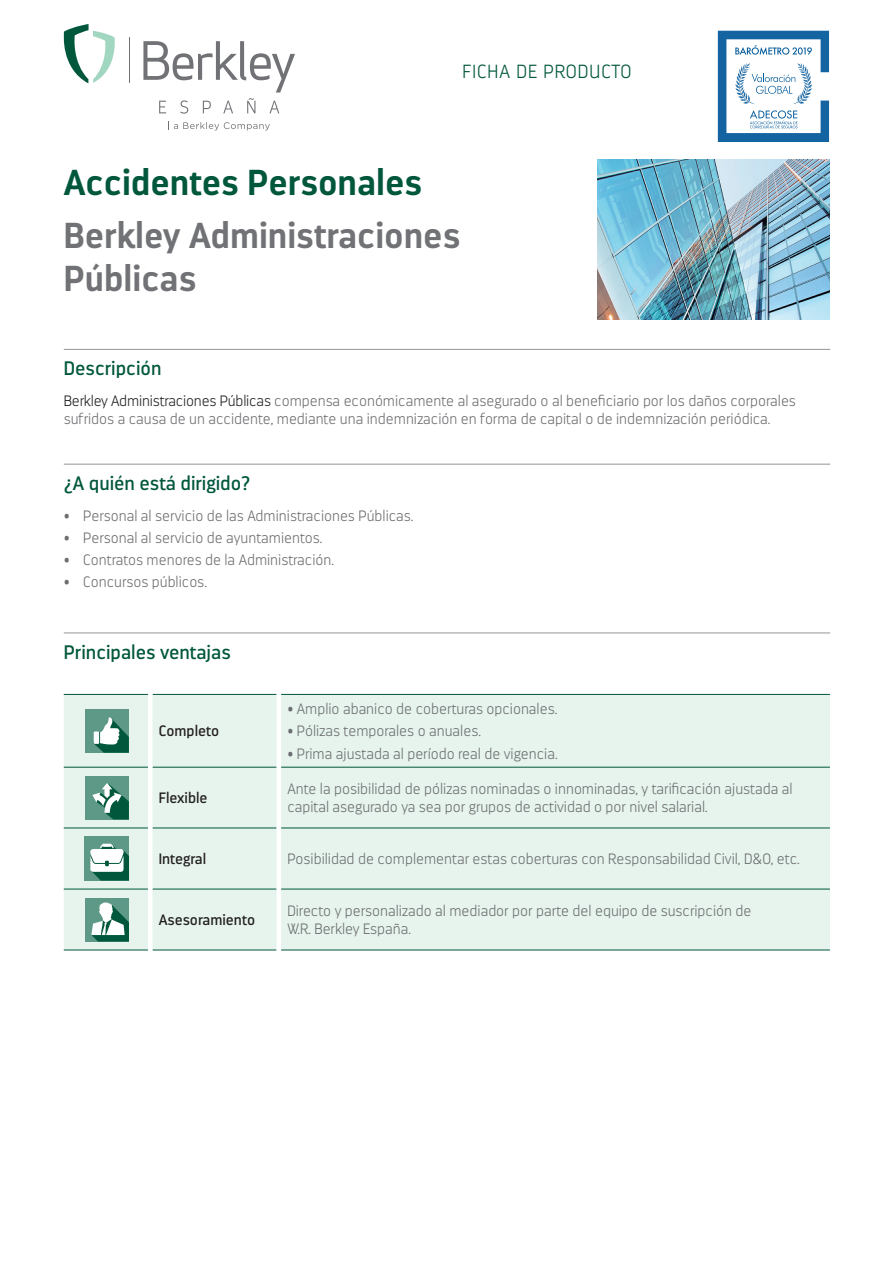
<style>
.page{position:relative;width:893px;height:1263px;background:#fff}
.page>*{position:absolute;margin:0;border:0;box-sizing:border-box;transform-origin:0 0}
.t1{font:700 36px "Darwin";color:#717275}
.t2{font:700 36px "Darwin";color:#00573c}
.t3{font:19.5px "Darwin";color:#00573c}
.t4{font:200 19.05px "Darwin";letter-spacing:.05em;color:#00573c}
.t5{font:200 15px/18px "Darwin";color:#6c6d70}
.t6{font:15px "Darwin";color:#231f20}
.s1{color:#231f20}
</style>
<div class="page">
<hr style="left:64px;top:349px;width:766px;height:1px;background:#939598">
<hr style="left:64px;top:464px;width:766px;height:1px;background:#939598">
<hr style="left:64px;top:633px;width:766px;height:1px;background:#939598">
<div style="left:64px;top:695px;width:766px;height:255px;background:#e6f4ed"></div>
<hr style="left:64px;top:694px;width:84px;height:1px;background:#00573c">
<hr style="left:152px;top:694px;width:125px;height:1px;background:#00573c">
<hr style="left:281px;top:694px;width:549px;height:1px;background:#00573c">
<hr style="left:64px;top:767px;width:84px;height:1px;background:#00573c">
<hr style="left:152px;top:767px;width:125px;height:1px;background:#00573c">
<hr style="left:281px;top:767px;width:549px;height:1px;background:#00573c">
<hr style="left:64px;top:827px;width:84px;height:1px;background:#00573c">
<hr style="left:152px;top:827px;width:125px;height:1px;background:#00573c">
<hr style="left:281px;top:827px;width:549px;height:1px;background:#00573c">
<hr style="left:64px;top:889px;width:84px;height:1px;background:#00573c">
<hr style="left:152px;top:889px;width:125px;height:1px;background:#00573c">
<hr style="left:281px;top:889px;width:549px;height:1px;background:#00573c">
<hr style="left:64px;top:950px;width:84px;height:1px;background:#00573c">
<hr style="left:152px;top:950px;width:125px;height:1px;background:#00573c">
<hr style="left:281px;top:950px;width:549px;height:1px;background:#00573c">
<hr style="left:148px;top:694px;width:4px;height:73px;background:#fff">
<hr style="left:277px;top:694px;width:4px;height:73px;background:#fff">
<hr style="left:148px;top:767px;width:4px;height:61px;background:#fff">
<hr style="left:277px;top:767px;width:4px;height:61px;background:#fff">
<hr style="left:148px;top:828px;width:4px;height:61px;background:#fff">
<hr style="left:277px;top:828px;width:4px;height:61px;background:#fff">
<hr style="left:148px;top:889px;width:4px;height:61px;background:#fff">
<hr style="left:277px;top:889px;width:4px;height:61px;background:#fff">
<div style="left:85px;top:709px;width:44px;height:44px;background:#5e9988"></div>
<svg style="left:94px;top:717px;width:35px;height:36px"></svg>
<div style="left:85px;top:776px;width:44px;height:43px;background:#5e9988"></div>
<svg style="left:92px;top:783px;width:37px;height:36px"></svg>
<div style="left:85px;top:836px;width:44px;height:44px;background:#5e9988"></div>
<svg style="left:90px;top:844px;width:39px;height:36px"></svg>
<div style="left:85px;top:897px;width:44px;height:44px;background:#5e9988"></div>
<svg style="left:91px;top:902px;width:38px;height:39px"></svg>
<svg style="left:63px;top:24px;width:52px;height:59px"></svg>
<hr style="left:129px;top:37px;width:1px;height:46px;background:#717275">
<svg style="left:143px;top:41px;width:152px;height:73px"></svg>
<svg style="left:173px;top:122px;width:97px;height:8px"></svg>
<img style="left:597px;top:159px;width:232px;height:161px">
<svg style="left:718px;top:31px;width:111px;height:111px"></svg>
<p class="t4" style="left:463px;top:60px;width:170px">FICHA DE PRODUCTO</p>
<p class="t2" style="left:64px;top:160px;width:360px">Accidentes Personales</p>
<p class="t1" style="left:64px;top:214px;width:398px">Berkley Administraciones</p>
<p class="t1" style="left:64px;top:257px;width:134px">Públicas</p>
<p class="t3" style="left:64px;top:357px;width:99px">Descripción</p>
<p class="t5" style="left:64px;top:392px;width:734px"><span class="s1">Berkley Administraciones Públicas</span> compensa económicamente al asegurado o al beneficiario por los daños corporales sufridos a causa de un accidente, mediante una indemnización en forma de capital o de indemnización periódica.</p>
<p class="t3" style="left:64px;top:471px;width:188px">¿A quién está dirigido?</p>
<p class="t5" style="left:64px;top:506px;width:351px">• Personal al servicio de las Administraciones Públicas.</p>
<p class="t5" style="left:64px;top:529px;width:260px">• Personal al servicio de ayuntamientos.</p>
<p class="t5" style="left:64px;top:551px;width:272px">• Contratos menores de la Administración.</p>
<p class="t5" style="left:64px;top:573px;width:145px">• Concursos públicos.</p>
<p class="t3" style="left:64px;top:640px;width:168px">Principales ventajas</p>
<p class="t6" style="left:159px;top:722px;width:62px">Completo</p>
<p class="t5" style="left:287px;top:700px;width:271px">• Amplio abanico de coberturas opcionales.</p>
<p class="t5" style="left:287px;top:722px;width:195px">• Pólizas temporales o anuales.</p>
<p class="t5" style="left:287px;top:745px;width:272px">• Prima ajustada al período real de vigencia.</p>
<p class="t6" style="left:159px;top:789px;width:50px">Flexible</p>
<p class="t5" style="left:287px;top:780px;width:507px">Ante la posibilidad de pólizas nominadas o innominadas, y tarificación ajustada al capital asegurado ya sea por grupos de actividad o por nivel salarial.</p>
<p class="t6" style="left:159px;top:850px;width:49px">Integral</p>
<p class="t5" style="left:287px;top:850px;width:514px">Posibilidad de complementar estas coberturas con Responsabilidad Civil, D&amp;O, etc.</p>
<p class="t6" style="left:159px;top:911px;width:98px">Asesoramiento</p>
<p class="t5" style="left:287px;top:902px;width:466px">Directo y personalizado al mediador por parte del equipo de suscripción de<br>W.R. Berkley España.</p>
</div>
